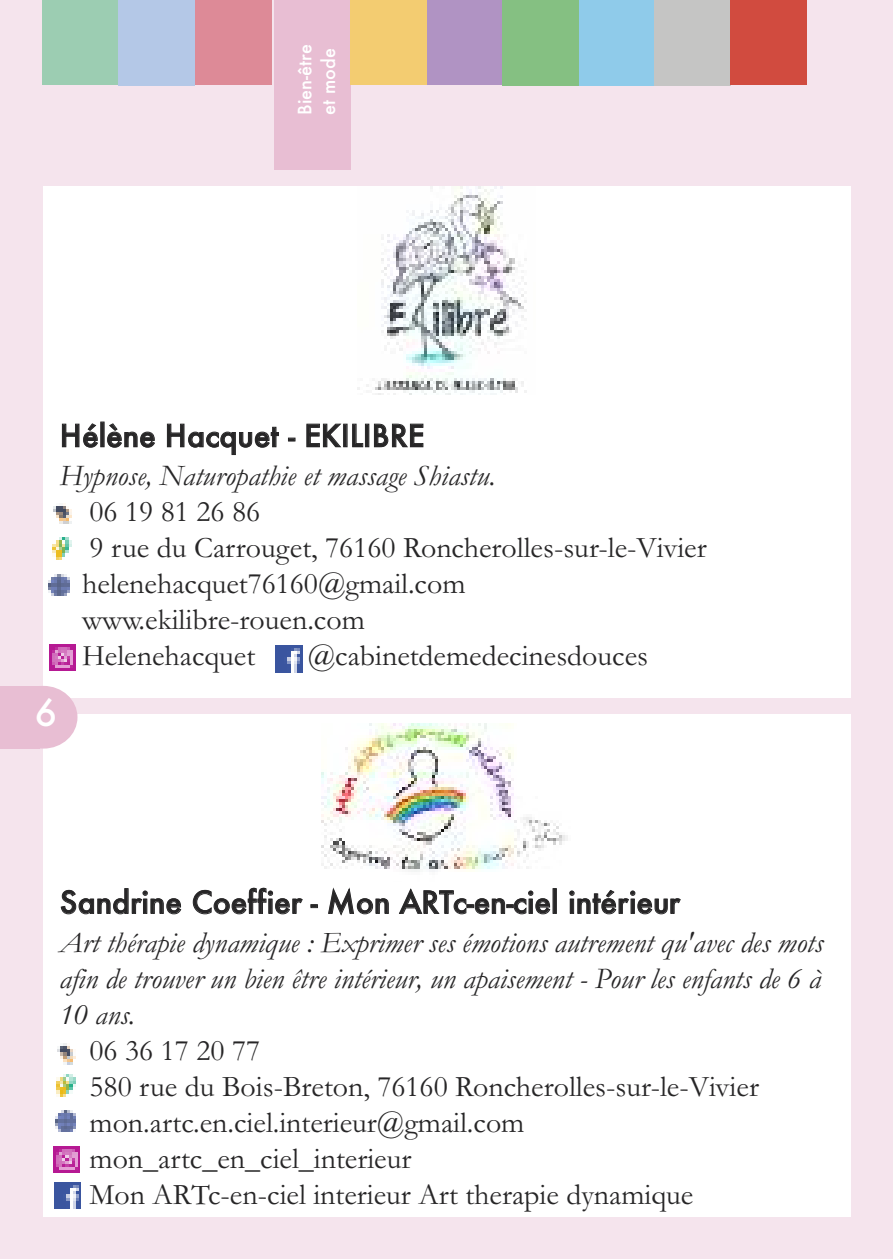
<style>
.page{position:relative;width:893px;height:1259px;background:#f5e4ed}
.page>*{position:absolute;margin:0;border:0;box-sizing:border-box;transform-origin:0 0}
.t1{font:500 36px "Futura";color:#fff}
.t2{font:30px/36px "Garamond";color:#272627}
.t3{font:italic 30px/36px "Garamond";color:#272627;text-align:justify}
.t4{font:500 30px "Futura";color:#272627}
.t5{font:500 18px/23.4px "Futura";color:#fff}
</style>
<div class="page">
<div style="left:43px;top:0;width:76px;height:85px;background:#9ccdb2"></div>
<div style="left:118px;top:0;width:77px;height:85px;background:#b4c8e7"></div>
<div style="left:274px;top:0;width:76px;height:170px;background:#e8bed3"></div>
<div style="left:350px;top:0;width:77px;height:85px;background:#f3cc71"></div>
<div style="left:427px;top:0;width:76px;height:85px;background:#b093c3"></div>
<div style="left:503px;top:0;width:76px;height:85px;background:#85c082"></div>
<div style="left:579px;top:0;width:77px;height:85px;background:#8fcbea"></div>
<div style="left:654px;top:0;width:76px;height:85px;background:#c5c5c4"></div>
<div style="left:730px;top:0;width:76px;height:85px;background:#d14b3f"></div>
<div style="left:196px;top:0;width:76px;height:85px;background:#dd8a97"></div>
<div style="left:0;top:686px;width:40px;height:62px;background:#e8bed3"></div>
<div style="left:43px;top:187px;width:807px;height:235px;background:#fff"></div>
<img style="left:357px;top:187px;width:170px;height:208px">
<div style="left:43px;top:395px;width:807px;height:302px;background:#fff"></div>
<img style="left:53px;top:503px;width:18px;height:21px">
<img style="left:52px;top:538px;width:19px;height:21px">
<img style="left:49px;top:575px;width:20px;height:21px">
<img style="left:276px;top:645px;width:26px;height:27px">
<img style="left:49px;top:644px;width:27px;height:26px">
<div style="left:43px;top:714px;width:807px;height:169px;background:#fff"></div>
<img style="left:322px;top:723px;width:246px;height:149px">
<div style="left:43px;top:882px;width:807px;height:334px;background:#fff"></div>
<img style="left:57px;top:1043px;width:19px;height:21px">
<img style="left:56px;top:1074px;width:19px;height:22px">
<img style="left:55px;top:1110px;width:21px;height:21px">
<img style="left:54px;top:1182px;width:27px;height:27px">
<img style="left:53px;top:1146px;width:27px;height:26px">
<div style="left:9px;top:686px;width:68px;height:62px;background:#e8bed3;border-radius:50%"></div>
<p class="t5" style="left:294px;top:115px;width:72px;rotate:-90deg">Bien-être et mode</p>
<p class="t4" style="left:60px;top:419px;width:366px">Hélène Hacquet - EKILIBRE</p>
<p class="t3" style="left:60px;top:456px;width:438px">Hypnose, Naturopathie et massage Shiastu.</p>
<p class="t2" style="left:82px;top:492px;width:626px">06 19 81 26 86<br>9 rue du Carrouget, 76160 Roncherolles-sur-le-Vivier helenehacquet76160@gmail.com www.ekilibre-rouen.com<br>Helenehacquet</p>
<p class="t2" style="left:308px;top:636px;width:342px">@cabinetdemedecinesdouces</p>
<p class="t1" style="left:35px;top:692px;width:24px">6</p>
<p class="t4" style="left:60px;top:885px;width:622px">Sandrine Coeffier - Mon ARTc-en-ciel intérieur</p>
<p class="t3" style="left:60px;top:923px;width:765px">Art thérapie dynamique : Exprimer ses émotions autrement qu'avec des mots afin de trouver un bien être intérieur, un apaisement - Pour les enfants de 6 à 10 ans.</p>
<p class="t2" style="left:90px;top:1031px;width:671px">06 36 17 20 77<br>580 rue du Bois-Breton, 76160 Roncherolles-sur-le-Vivier mon.artc.en.ciel.interieur@gmail.com mon_artc_en_ciel_interieur<br>Mon ARTc-en-ciel interieur Art therapie dynamique</p>
</div>
